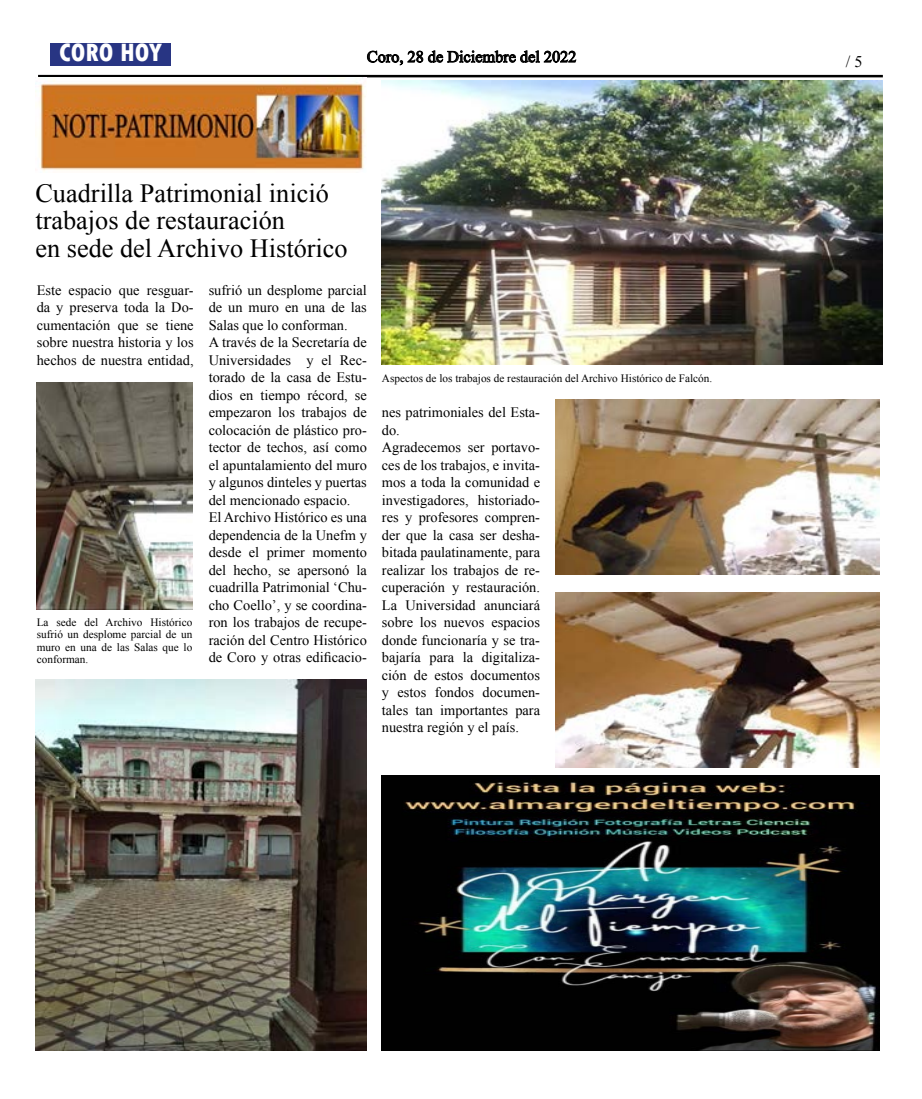
<style>
.page{position:relative;width:922px;height:1099px;background:#fff}
.page>*{position:absolute;margin:0;border:0;box-sizing:border-box;transform-origin:0 0}
.t1{font:26.25px "Times New Roman";color:#000}
.t2{font:800 condensed 26.25px "Tw Cen";color:#fff}
.t3{font:16.25px "Times New Roman";color:#000}
.t4{font:14.38px/17.5px "Times New Roman";color:#000;text-align:justify}
.t5{font:11.25px/12.5px "Times New Roman";color:#000;text-align:justify}
</style>
<div class="page">
<div style="left:51px;top:44px;width:120px;height:22px;background:#283583"></div>
<svg style="left:367px;top:50px;width:209px;height:15px"></svg>
<hr style="left:38px;top:75px;width:844px;height:2px;background:#000">
<img style="left:382px;top:775px;width:496px;height:275px">
<img style="left:35px;top:77px;width:331px;height:94px">
<img style="left:382px;top:80px;width:500px;height:285px">
<img style="left:35px;top:680px;width:332px;height:370px">
<img style="left:555px;top:400px;width:323px;height:175px">
<img style="left:555px;top:592px;width:323px;height:175px">
<img style="left:37px;top:382px;width:155px;height:228px">
<p class="t2" style="left:59px;top:37px;width:104px">CORO HOY</p>
<p class="t3" style="left:367px;top:46px;width:211px">Coro, 28 de Diciembre del 2022</p>
<p class="t3" style="left:845px;top:51px;width:18px">/ 5</p>
<p class="t1" style="left:35px;top:175px;width:295px">Cuadrilla Patrimonial inició</p>
<p class="t1" style="left:35px;top:203px;width:251px">trabajos de restauración</p>
<p class="t1" style="left:35px;top:230px;width:314px">en sede del Archivo Histórico</p>
<p class="t4" style="left:37px;top:281px;width:158px">Este espacio que resguar&shy;da y preserva toda la Do&shy;cumentación que se tiene sobre nuestra historia y los hechos de nuestra entidad,</p>
<p class="t4" style="left:209px;top:281px;width:160px">sufrió un desplome parcial de un muro en una de las Salas que lo conforman.</p>
<p class="t4" style="left:209px;top:333px;width:160px">A través de la Secretaría de Universidades y el Rec&shy;torado de la casa de Estu&shy;dios en tiempo récord, se empezaron los trabajos de colocación de plástico pro&shy;tector de techos, así como el apuntalamiento del muro y algunos dinteles y puertas del mencionado espacio.</p>
<p class="t4" style="left:209px;top:508px;width:160px">El Archivo Histórico es una dependencia de la Unefm y desde el primer momento del hecho, se apersonó la cuadrilla Patrimonial ‘Chu&shy;cho Coello’, y se coordina&shy;ron los trabajos de recupe&shy;ración del Centro Histórico de Coro y otras edificacio-</p>
<p class="t5" style="left:37px;top:615px;width:157px">La sede del Archivo Histórico sufrió un desplome parcial de un muro en una de las Salas que lo conforman.</p>
<p class="t5" style="left:382px;top:372px;width:332px">Aspectos de los trabajos de restauración del Archivo Histórico de Falcón.</p>
<p class="t4" style="left:382px;top:403px;width:160px">nes patrimoniales del Esta&shy;do.</p>
<p class="t4" style="left:382px;top:438px;width:160px">Agradecemos ser portavo&shy;ces de los trabajos, e invita&shy;mos a toda la comunidad e investigadores, historiado&shy;res y profesores compren&shy;der que la casa ser desha&shy;bitada paulatinamente, para realizar los trabajos de re&shy;cuperación y restauración.<br>La Universidad anunciará sobre los nuevos espacios donde funcionaría y se tra&shy;bajaría para la digitaliza&shy;ción de estos documentos y estos fondos documen&shy;tales tan importantes para nuestra región y el país.</p>
</div>
